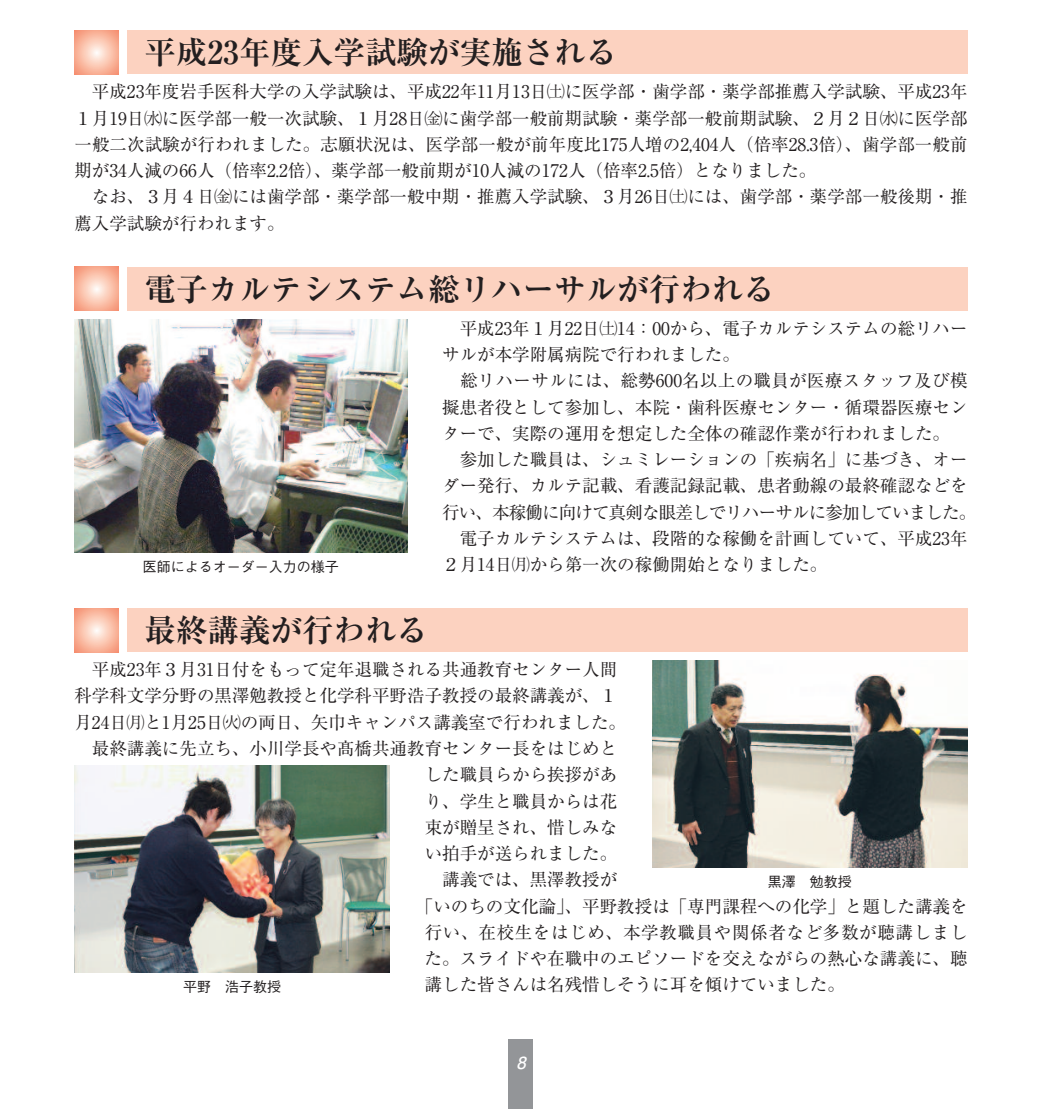
<style>
.page{position:relative;width:1042px;height:1109px;background:#fff}
.page>*{position:absolute;margin:0;border:0;box-sizing:border-box;transform-origin:0 0}
.t1{font:700 31.5px "Ryumin Pr 6 N";color:#231f20}
.t2{font:17.5px/26.2px "Ryumin Pr 6 N";color:#231f20}
.t3{font:17.5px "Ryumin Pr 6 N";letter-spacing:-.05em;color:#231f20}
.t4{font:17.5px "Ryumin Pr 6 N";letter-spacing:.02em;color:#231f20}
.t5{font:17.5px "Ryumin Pr 6 N";letter-spacing:.035em;color:#231f20}
.t6{font:italic 700 16.62px "Futo Go B101 Pro";color:#fff}
.t7{font:500 14px "Gothic BBB Pro";color:#231f20}
</style>
<div class="page">
<div style="left:127px;top:267px;width:840px;height:43px;background:#fcd2c0"></div>
<svg style="left:74px;top:267px;width:44px;height:43px;background:#f9bda7"></svg>
<div style="left:508px;top:1039px;width:25px;height:69px;background:#939598"></div>
<div style="left:127px;top:30px;width:840px;height:44px;background:#fcd2c0"></div>
<svg style="left:74px;top:30px;width:44px;height:44px;background:#f9bda6"></svg>
<img style="left:74px;top:319px;width:333px;height:233px">
<div style="left:127px;top:608px;width:840px;height:44px;background:#fcd2c0"></div>
<svg style="left:74px;top:608px;width:44px;height:44px;background:#f9bda6"></svg>
<img style="left:74px;top:765px;width:315px;height:207px">
<img style="left:652px;top:660px;width:315px;height:207px">
<h1 class="t1" style="left:144px;top:28px;width:474px">平成23年度入学試験が実施される</h1>
<p class="t2" style="left:74px;top:78px;width:894px;text-align:justify;text-indent:17px">平成23年度岩手医科大学の入学試験は、平成22年11月13日㈯に医学部・歯学部・薬学部推薦入学試験、平成23年１月19日㈬に医学部一般一次試験、１月28日㈮に歯学部一般前期試験・薬学部一般前期試験、２月２日㈬に医学部一般二次試験が行われました。志願状況は、医学部一般が前年度比175人増の2,404人（倍率28.3倍）、歯学部一般前期が34人減の66人（倍率2.2倍）、薬学部一般前期が10人減の172人（倍率2.5倍）となりました。</p>
<p class="t2" style="left:74px;top:183px;width:894px;text-indent:17px">なお、３月４日㈮には歯学部・薬学部一般中期・推薦入学試験、３月26日㈯には、歯学部・薬学部一般後期・推薦入学試験が行われます。</p>
<h1 class="t1" style="left:144px;top:264px;width:631px">電子カルテシステム総リハーサルが行われる</h1>
<p class="t7" style="left:143px;top:555px;width:197px">医師によるオーダー入力の様子</p>
<h1 class="t1" style="left:144px;top:605px;width:285px">最終講義が行われる</h1>
<p class="t2" style="left:442px;top:314px;width:526px;text-indent:18px">平成23年１月22日㈯14：00から、電子カルテシステムの総リハーサルが本学附属病院で行われました。</p>
<p class="t4" style="left:460px;top:367px;width:509px">総リハーサルには、総勢600名以上の職員が医療スタッフ及び模</p>
<p class="t2" style="left:442px;top:393px;width:527px">擬患者役として参加し、本院・歯科医療センター・循環器医療セン</p>
<p class="t2" style="left:442px;top:419px;width:509px">ターで、実際の運用を想定した全体の確認作業が行われました。</p>
<p class="t2" style="left:459px;top:445px;width:509px">参加した職員は、シュミレーションの「疾病名」に基づき、オー</p>
<p class="t2" style="left:442px;top:472px;width:527px">ダー発行、カルテ記載、看護記録記載、患者動線の最終確認などを</p>
<p class="t3" style="left:442px;top:498px;width:535px">行い、本稼働に向けて真剣な眼差しでリハーサルに参加していました。</p>
<p class="t2" style="left:459px;top:524px;width:509px">電子カルテシステムは、段階的な稼働を計画していて、平成23年</p>
<p class="t2" style="left:442px;top:550px;width:386px">２月14日㈪から第一次の稼働開始となりました。</p>
<p class="t2" style="left:92px;top:655px;width:526px">平成23年３月31日付をもって定年退職される共通教育センター人間</p>
<p class="t2" style="left:74px;top:682px;width:544px">科学科文学分野の黒澤勉教授と化学科平野浩子教授の最終講義が、１</p>
<p class="t2" style="left:74px;top:708px;width:553px">月24日㈪と1月25日㈫の両日、矢巾キャンパス講義室で行われました。</p>
<p class="t2" style="left:92px;top:734px;width:526px">最終講義に先立ち、小川学長や髙橋共通教育センター長をはじめと</p>
<p class="t2" style="left:424px;top:760px;width:194px">した職員らから挨拶があ</p>
<p class="t2" style="left:424px;top:787px;width:194px">り、学生と職員からは花</p>
<p class="t2" style="left:424px;top:813px;width:194px">束が贈呈され、惜しみな</p>
<p class="t2" style="left:424px;top:839px;width:194px">い拍手が送られました。</p>
<p class="t2" style="left:442px;top:865px;width:176px">講義では、黒澤教授が</p>
<p class="t2" style="left:416px;top:892px;width:553px">「いのちの文化論」、平野教授は「専門課程への化学」と題した講義を</p>
<p class="t5" style="left:424px;top:918px;width:544px">行い、在校生をはじめ、本学教職員や関係者など多数が聴講しまし</p>
<p class="t2" style="left:424px;top:944px;width:544px">た。スライドや在職中のエピソードを交えながらの熱心な講義に、聴</p>
<p class="t2" style="left:424px;top:970px;width:421px">講した皆さんは名残惜しそうに耳を傾けていました。</p>
<p class="t7" style="left:767px;top:870px;width:85px">黒澤 勉教授</p>
<p class="t7" style="left:183px;top:975px;width:99px">平野 浩子教授</p>
<p class="t6" style="left:516px;top:1049px;width:15px">8</p>
</div>
